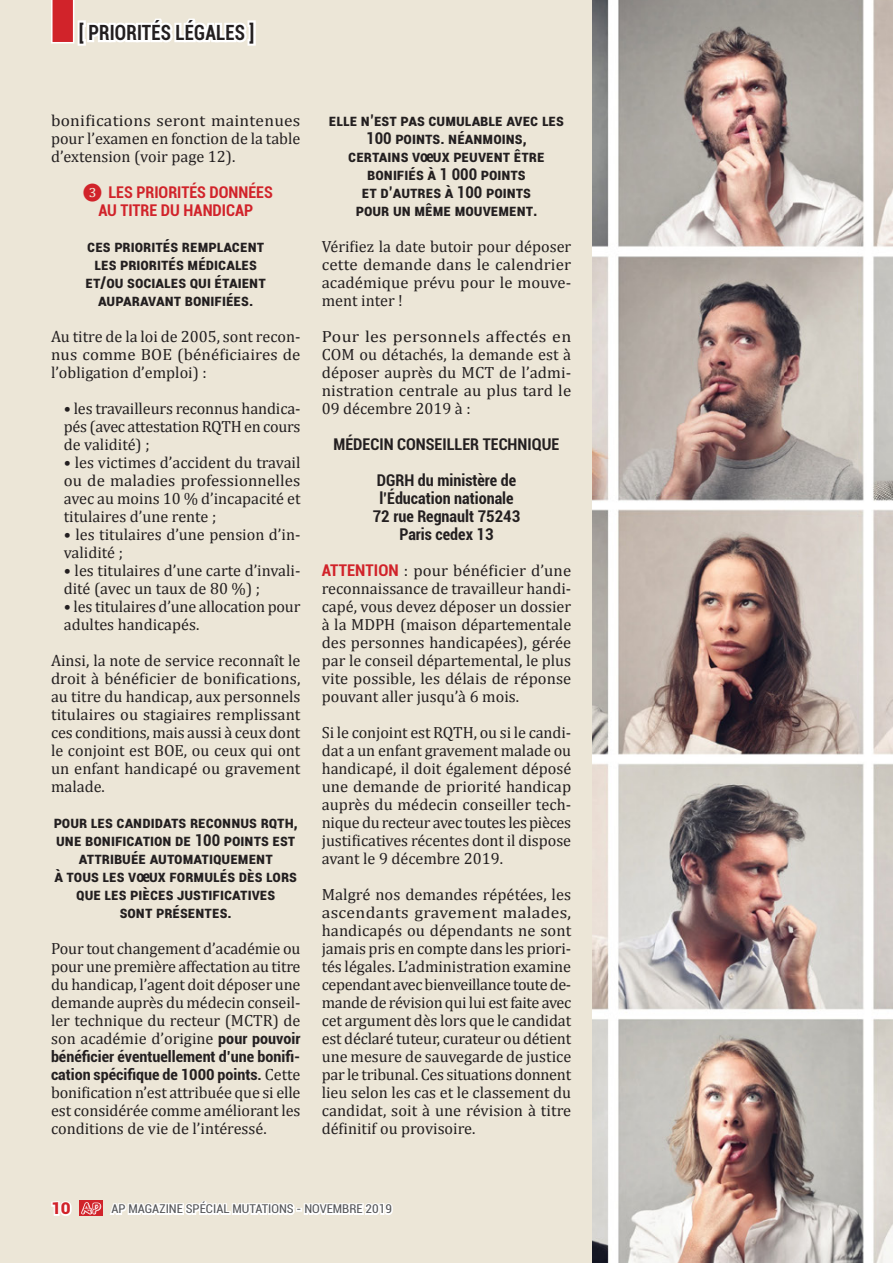
<style>
.page{position:relative;width:893px;height:1263px;background:#ece6d7}
.page>*{position:absolute;margin:0;border:0;box-sizing:border-box;transform-origin:0 0}
.t1{font:700 condensed 21px "Roboto";letter-spacing:.01em;color:#231f20;scale:.9 1}
.t2{font:16.2px/18px "Cambria";color:#231f20;text-align:justify}
.t3{font:700 condensed 16.2px/18px "Roboto";color:#231f20;text-align:center}
.t4{font:16.2px/18px "Cambria";color:#231f20;text-align:justify;scale:1.1 1}
.t5{font:16.2px/18px "Cambria";color:#231f20;text-align:justify;scale:1.07 1}
.t6{font:700 condensed 16.2px/18px "Roboto";color:#d1232a;text-align:center}
.t7{font:900 16.2px "Roboto";color:#d1232a;scale:1.06 1}
.t8{font:700 condensed 15.3px/18px "Roboto";color:#231f20;scale:1.06 1}
.t9{font:condensed 12.15px "Roboto";color:#57585a;scale:1.06 1}
.s1{font-family:"Cambria";font-weight:400;font-stretch:normal}
.s2{font-family:"Roboto";font-weight:700;font-stretch:condensed;font-size:15.3px}
.s3{font-family:"Cambria";font-weight:400;font-stretch:normal;font-size:16.2px}
.s4{font-family:"Cambria";font-stretch:normal}
.s5{font-family:"Roboto";font-weight:700;font-stretch:condensed;color:#d1232a}
</style>
<div class="page">
<svg style="left:51px;top:1201px;width:21px;height:15px"></svg>
<svg style="left:110px;top:1201px;width:283px;height:14px"></svg>
<svg style="left:80px;top:1201px;width:23px;height:15px"></svg>
<svg style="left:81px;top:1202px;width:20px;height:12px"></svg>
<svg style="left:51px;top:0;width:205px;height:46px"></svg>
<img style="left:592px;top:0;width:301px;height:1263px">
<p class="t1" style="left:79px;top:18px;width:197px">[ PRIORITÉS LÉGALES ]</p>
<p class="t5" style="left:51px;top:111px;width:235px">bonifications seront maintenues pour l’examen en fonction de la table d’extension (voir page 12).</p>
<p class="t6" style="left:83px;top:183px;width:192px"><span class="s1">❸</span> LES PRIORITÉS DONNÉES<br>AU TITRE DU HANDICAP</p>
<p class="t3" style="left:86px;top:237px;width:182px">Ces priorités remplacent les priorités médicales et/ou sociales qui étaient auparavant bonifiées.</p>
<p class="t2" style="left:51px;top:327px;width:251px">Au titre de la loi de 2005, sont recon&shy;nus comme BOE (bénéficiaires de l’obligation d’emploi) :</p>
<p class="t2" style="left:64px;top:399px;width:238px">• les travailleurs reconnus handica&shy;pés (avec attestation RQTH en cours de validité) ;</p>
<p class="t2" style="left:64px;top:453px;width:238px">• les victimes d’accident du travail ou de maladies professionnelles avec au moins 10 % d’incapacité et titulaires d’une rente ;</p>
<p class="t2" style="left:64px;top:525px;width:238px">• les titulaires d’une pension d’in&shy;validité ;</p>
<p class="t2" style="left:64px;top:561px;width:238px">• les titulaires d’une carte d’invali&shy;dité (avec un taux de 80 %) ;</p>
<p class="t2" style="left:64px;top:597px;width:238px">• les titulaires d’une allocation pour adultes handicapés.</p>
<p class="t2" style="left:51px;top:651px;width:251px">Ainsi, la note de service reconnaît le droit à bénéficier de bonifications, au titre du handicap, aux personnels titulaires ou stagiaires remplissant ces conditions, mais aussi à ceux dont le conjoint est BOE, ou ceux qui ont un enfant handicapé ou gravement malade.</p>
<p class="t3" style="left:54px;top:813px;width:216px">Pour les candidats reconnus RQTH</p>
<p class="t3" style="left:294px;top:813px;width:5px">,</p>
<p class="t3" style="left:56px;top:831px;width:241px">une bonification de 100 points est</p>
<p class="t3" style="left:79px;top:849px;width:196px">attribuée automatiquement</p>
<p class="t3" style="left:54px;top:867px;width:244px">à tous les vœux formulés dès lors</p>
<p class="t3" style="left:76px;top:885px;width:201px">que les pièces justificatives</p>
<p class="t3" style="left:120px;top:903px;width:114px">sont présentes.</p>
<p class="t2" style="left:51px;top:939px;width:251px">Pour tout changement d’académie ou pour une première affectation au titre du handicap, l’agent doit déposer une demande auprès du médecin conseil&shy;ler technique du recteur (MCTR) de son académie d’origine <span class="s2">pour pouvoir</span></p>
<p class="t8" style="left:51px;top:1047px;width:237px">bénéficier éventuellement d’une bonifi&shy;cation spécifique de 1000 points. <span class="s3">Cette</span></p>
<p class="t2" style="left:51px;top:1083px;width:251px">bonification n’est attribuée que si elle est considérée comme améliorant les conditions de vie de l’intéressé.</p>
<p class="t3" style="left:329px;top:111px;width:237px">Elle n’est pas cumulable avec les<br>100 points. Néanmoins,<br>certains vœux peuvent être bonifiés à 1 000 points<br>et d’autres à 100 points<br>pour un même mouvement<span class="s4">.</span></p>
<p class="t2" style="left:322px;top:237px;width:251px">Vérifiez la date butoir pour déposer cette demande dans le calendrier académique prévu pour le mouve&shy;ment inter !</p>
<p class="t4" style="left:322px;top:327px;width:228px">Pour les personnels affectés en COM ou détachés, la demande est à déposer auprès du MCT de l’admi&shy;nistration centrale au plus tard le 09 décembre 2019 à :</p>
<p class="t3" style="left:334px;top:435px;width:227px">MÉDECIN CONSEILLER TECHNIQUE</p>
<p class="t3" style="left:373px;top:471px;width:149px">DGRH du ministère de l’Éducation nationale<br>72 rue Regnault 75243<br>Paris cedex 13</p>
<p class="t2" style="left:322px;top:561px;width:251px"><span class="s5">ATTENTION</span> : pour bénéficier d’une reconnaissance de travailleur handi&shy;capé, vous devez déposer un dossier à la MDPH (maison départementale des personnes handicapées), gérée par le conseil départemental, le plus vite possible, les délais de réponse pouvant aller jusqu’à 6 mois.</p>
<p class="t2" style="left:322px;top:723px;width:251px">Si le conjoint est RQTH, ou si le candi&shy;dat a un enfant gravement malade ou handicapé, il doit également déposé une demande de priorité handicap auprès du médecin conseiller tech&shy;nique du recteur avec toutes les pièces justificatives récentes dont il dispose avant le 9 décembre 2019.</p>
<p class="t2" style="left:322px;top:885px;width:251px">Malgré nos demandes répétées, les ascendants gravement malades, handicapés ou dépendants ne sont jamais pris en compte dans les priori&shy;tés légales. L’administration examine cependant avec bienveillance toute de&shy;mande de révision qui lui est faite avec cet argument dès lors que le candidat est déclaré tuteur, curateur ou détient une mesure de sauvegarde de justice par le tribunal. Ces situations donnent lieu selon les cas et le classement du candidat, soit à une révision à titre définitif ou provisoire.</p>
<p class="t7" style="left:51px;top:1197px;width:20px">10</p>
<p class="t9" style="left:111px;top:1201px;width:266px">AP MAGAZINE SPÉCIAL MUTATIONS - NOVEMBRE 2019</p>
</div>
